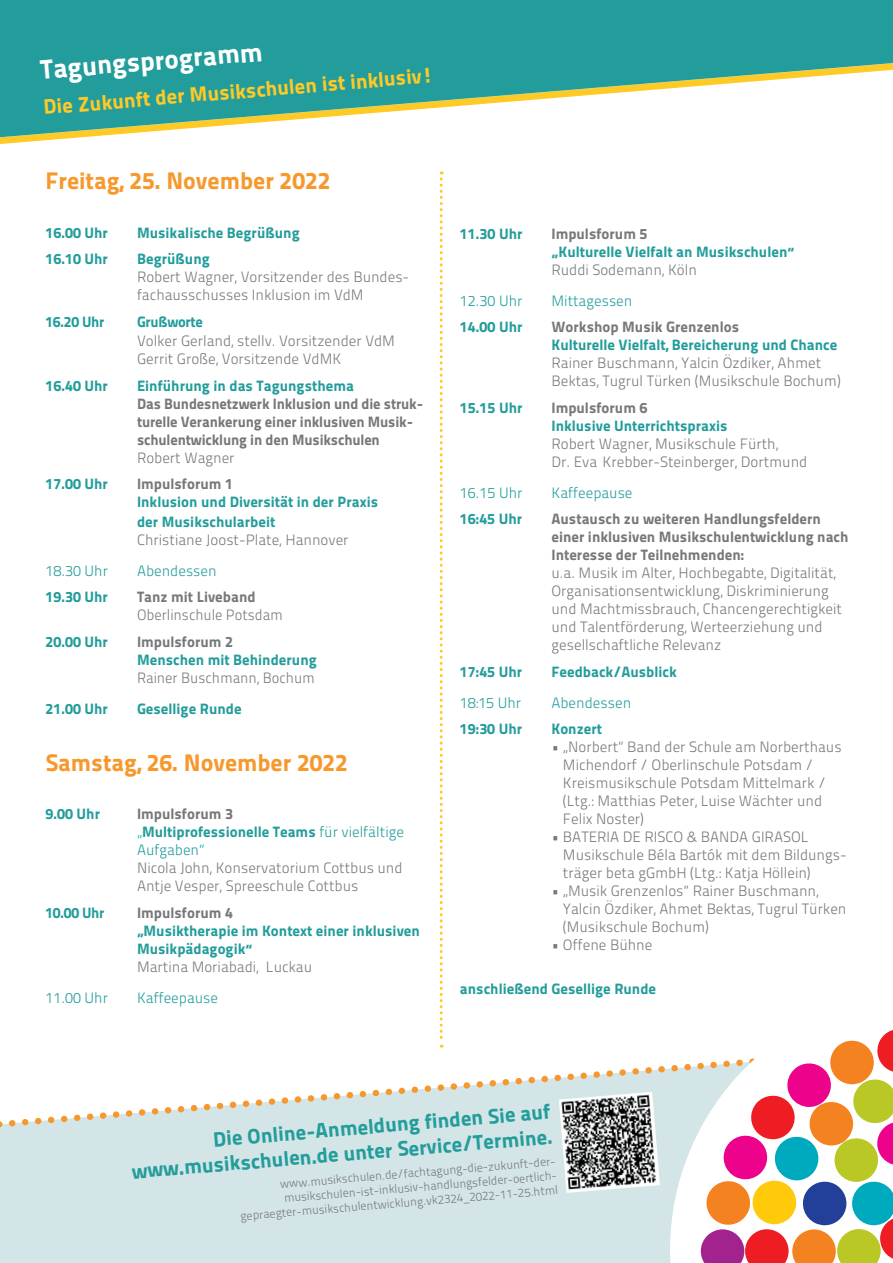
<style>
.page{position:relative;width:893px;height:1263px;background:#fff}
.page>*{position:absolute;margin:0;border:0;box-sizing:border-box;transform-origin:0 0}
.t1{font:27px "Titillium Maps 26 L 999 wt";color:#fff}
.t2{font:24px "Titillium Maps 26 L 999 wt";color:#f7982c}
.t3{font:21px/25px "Titillium Maps 26 L 999 wt";color:#239d9b;text-align:right}
.t4{font:21px "Titillium Maps 26 L 999 wt";color:#feca26}
.t5{font:15px/18px "Titillium Maps 26 L 250 wt";color:#76787b}
.t6{font:15px/18px "Titillium Maps 26 L 999 wt";color:#239d9b}
.t7{font:15px/18px "Titillium Maps 26 L 999 wt";color:#76787b}
.t8{font:15px "Titillium Maps 26 L 250 wt";color:#239d9b}
.t9{font:15px "Titillium Maps 26 L 999 wt";letter-spacing:-.02em;color:#239d9b}
.t10{font:12px/14.4px "Titillium Maps 26 L 250 wt";color:#76787b;text-align:right}
.s1{color:#76787b}
.s2{font-family:"Titillium Maps 26 L 250 wt";color:#00aabe}
.s3{font-family:"Titillium Maps 26 L 250 wt"}
.s4{color:#239d9b}
.s5{color:#00aabe}
</style>
<div class="page">
<div style="left:0;top:1153px;width:670px;height:110px;background:#d3e5e6"></div>
<svg style="left:0;top:1045px;width:670px;height:108px"></svg>
<svg style="left:670px;top:1062px;width:31px;height:201px"></svg>
<svg style="left:701px;top:1030px;width:192px;height:233px"></svg>
<img style="left:559px;top:1092px;width:101px;height:101px">
<svg style="left:0;top:137px;width:84px;height:7px"></svg>
<svg style="left:0;top:0;width:893px;height:137px;fill:#239d9b"></svg>
<svg style="left:440px;top:171px;width:3px;height:876px"></svg>
<h1 class="t1" style="left:39px;top:49px;width:224px;rotate:-5deg">Tagungsprogramm</h1>
<h3 class="t4" style="left:42px;top:92px;width:392px;rotate:-5deg">Die Zukunft der Musikschulen ist inklusiv!</h3>
<h2 class="t2" style="left:45px;top:162px;width:286px">Freitag, 25. November 2022</h2>
<p class="t6" style="left:45px;top:222px;width:64px">16.00 Uhr</p>
<p class="t6" style="left:137px;top:222px;width:164px">Musikalische Begrüßung</p>
<p class="t6" style="left:45px;top:249px;width:64px">16.10 Uhr</p>
<p class="t6" style="left:137px;top:249px;width:74px">Begrüßung</p>
<p class="t5" style="left:137px;top:267px;width:274px">Robert Wagner, Vorsitzender des Bundes&shy;fachausschusses Inklusion im VdM</p>
<p class="t6" style="left:45px;top:311px;width:60px">16.20 Uhr</p>
<p class="t9" style="left:137px;top:310px;width:67px">Grußworte</p>
<p class="t5" style="left:137px;top:331px;width:259px">Volker Gerland, stellv. Vorsitzender VdM<br>Gerrit Große, Vorsitzende VdMK</p>
<p class="t6" style="left:45px;top:376px;width:64px">16.40 Uhr</p>
<p class="t6" style="left:137px;top:376px;width:219px">Einführung in das Tagungsthema</p>
<p class="t7" style="left:137px;top:394px;width:288px">Das Bundesnetzwerk Inklusion und die struk&shy;turelle Verankerung einer inklusiven Musik&shy;schulentwicklung in den Musikschulen</p>
<p class="t5" style="left:137px;top:448px;width:99px">Robert Wagner</p>
<p class="t6" style="left:45px;top:474px;width:64px">17.00 Uhr</p>
<p class="t7" style="left:137px;top:474px;width:98px">Impulsforum 1</p>
<p class="t6" style="left:137px;top:491px;width:243px;line-height:19.8px">Inklusion und Diversität in der Praxis der Musikschularbeit</p>
<p class="t5" style="left:137px;top:530px;width:213px">Christiane Joost-Plate, Hannover</p>
<p class="t8" style="left:45px;top:560px;width:64px">18.30 Uhr</p>
<p class="t8" style="left:137px;top:560px;width:81px">Abendessen</p>
<p class="t6" style="left:45px;top:587px;width:64px">19.30 Uhr</p>
<p class="t7" style="left:137px;top:587px;width:120px">Tanz mit Liveband</p>
<p class="t5" style="left:137px;top:605px;width:147px">Oberlinschule Potsdam</p>
<p class="t6" style="left:45px;top:632px;width:64px">20.00 Uhr</p>
<p class="t7" style="left:137px;top:632px;width:98px">Impulsforum 2</p>
<p class="t6" style="left:137px;top:650px;width:181px">Menschen mit Behinderung</p>
<p class="t5" style="left:137px;top:668px;width:179px">Rainer Buschmann, Bochum</p>
<p class="t6" style="left:45px;top:698px;width:64px">21.00 Uhr</p>
<p class="t6" style="left:137px;top:698px;width:106px">Gesellige Runde</p>
<h2 class="t2" style="left:45px;top:744px;width:304px">Samstag, 26. November 2022</h2>
<p class="t6" style="left:45px;top:804px;width:56px">9.00 Uhr</p>
<p class="t6" style="left:137px;top:804px;width:269px"><span class="s1">Impulsforum 3<br></span><span class="s2">„</span>Multiprofessionelle Teams <span class="s3">für vielfältige</span></p>
<p class="t5" style="left:137px;top:840px;width:267px"><span class="s4">Aufgaben</span><span class="s5">“<br></span>Nicola John, Konservatorium Cottbus und<br>Antje Vesper, Spreeschule Cottbus</p>
<p class="t6" style="left:45px;top:903px;width:60px">10.00 Uhr</p>
<p class="t7" style="left:137px;top:903px;width:98px">Impulsforum 4</p>
<p class="t6" style="left:137px;top:921px;width:284px">„Musiktherapie im Kontext einer inklusiven<br>Musikpädagogik“</p>
<p class="t5" style="left:137px;top:957px;width:177px">Martina Moriabadi, Luckau</p>
<p class="t8" style="left:45px;top:986px;width:64px">11.00 Uhr</p>
<p class="t8" style="left:137px;top:986px;width:83px">Kaffeepause</p>
<p class="t6" style="left:460px;top:224px;width:64px">11.30 Uhr</p>
<p class="t7" style="left:551px;top:224px;width:98px">Impulsforum 5</p>
<p class="t6" style="left:551px;top:242px;width:244px">„Kulturelle Vielfalt an Musikschulen“</p>
<p class="t5" style="left:551px;top:260px;width:147px">Ruddi Sodemann, Köln</p>
<p class="t8" style="left:460px;top:290px;width:64px">12.30 Uhr</p>
<p class="t8" style="left:551px;top:290px;width:82px">Mittagessen</p>
<p class="t6" style="left:460px;top:317px;width:64px">14.00 Uhr</p>
<p class="t7" style="left:551px;top:317px;width:189px">Workshop Musik Grenzenlos</p>
<p class="t6" style="left:551px;top:335px;width:287px">Kulturelle Vielfalt, Bereicherung und Chance</p>
<p class="t5" style="left:551px;top:353px;width:291px">Rainer Buschmann, Yalcin Özdiker, Ahmet<br>Bektas, Tugrul Türken (Musikschule Bochum)</p>
<p class="t6" style="left:460px;top:398px;width:64px">15.15 Uhr</p>
<p class="t7" style="left:551px;top:398px;width:98px">Impulsforum 6</p>
<p class="t6" style="left:551px;top:416px;width:178px">Inklusive Unterrichtspraxis</p>
<p class="t5" style="left:551px;top:434px;width:257px">Robert Wagner, Musikschule Fürth,<br>Dr. Eva Krebber-Steinberger, Dortmund</p>
<p class="t8" style="left:460px;top:481px;width:64px">16.15 Uhr</p>
<p class="t8" style="left:551px;top:481px;width:83px">Kaffeepause</p>
<p class="t6" style="left:460px;top:509px;width:64px">16:45 Uhr</p>
<p class="t7" style="left:551px;top:509px;width:299px">Austausch zu weiteren Handlungsfeldern einer inklusiven Musikschulentwicklung nach<br>Interesse der Teilnehmenden:</p>
<p class="t5" style="left:551px;top:563px;width:292px">u.a. Musik im Alter, Hochbegabte, Digitalität, Organisationsentwicklung, Diskriminierung und Machtmissbrauch, Chancengerechtigkeit und Talentförderung, Werteerziehung und gesellschaftliche Relevanz</p>
<p class="t6" style="left:460px;top:661px;width:64px">17:45 Uhr</p>
<p class="t6" style="left:551px;top:661px;width:127px">Feedback/Ausblick</p>
<p class="t8" style="left:460px;top:691px;width:63px">18:15 Uhr</p>
<p class="t8" style="left:551px;top:691px;width:81px">Abendessen</p>
<p class="t6" style="left:460px;top:719px;width:64px">19:30 Uhr</p>
<p class="t6" style="left:551px;top:719px;width:52px">Konzert</p>
<p class="t5" style="left:563px;top:737px;width:280px;text-indent:-11px">• „Norbert“ Band der Schule am Norberthaus Michendorf / Oberlinschule Potsdam / Kreismusikschule Potsdam Mittelmark / (Ltg.: Matthias Peter, Luise Wächter und Felix Noster)</p>
<p class="t5" style="left:563px;top:827px;width:285px;text-indent:-11px">• BATERIA DE RISCO &amp; BANDA GIRASOL<br>Musikschule Béla Bartók mit dem Bildungs&shy;träger beta gGmbH (Ltg.: Katja Höllein)</p>
<p class="t5" style="left:563px;top:881px;width:285px;text-indent:-11px">• „Musik Grenzenlos“ Rainer Buschmann,<br>Yalcin Özdiker, Ahmet Bektas, Tugrul Türken (Musikschule Bochum)</p>
<p class="t5" style="left:551px;top:935px;width:102px">• Offene Bühne</p>
<p class="t6" style="left:460px;top:978px;width:198px">anschließend Gesellige Runde</p>
<h3 class="t3" style="left:128px;top:1133px;width:423px;rotate:-5deg">Die Online-Anmeldung finden Sie auf www.musikschulen.de unter Service/Termine.</h3>
<p class="t10" style="left:237px;top:1180px;width:321px;rotate:-5deg">www.musikschulen.de/fachtagung-die-zukunft-der&shy;musikschulen-ist-inklusiv-handlungsfelder-oertlich&shy;gepraegter-musikschulentwicklung.vk2324_2022-11-25.html</p>
</div>
